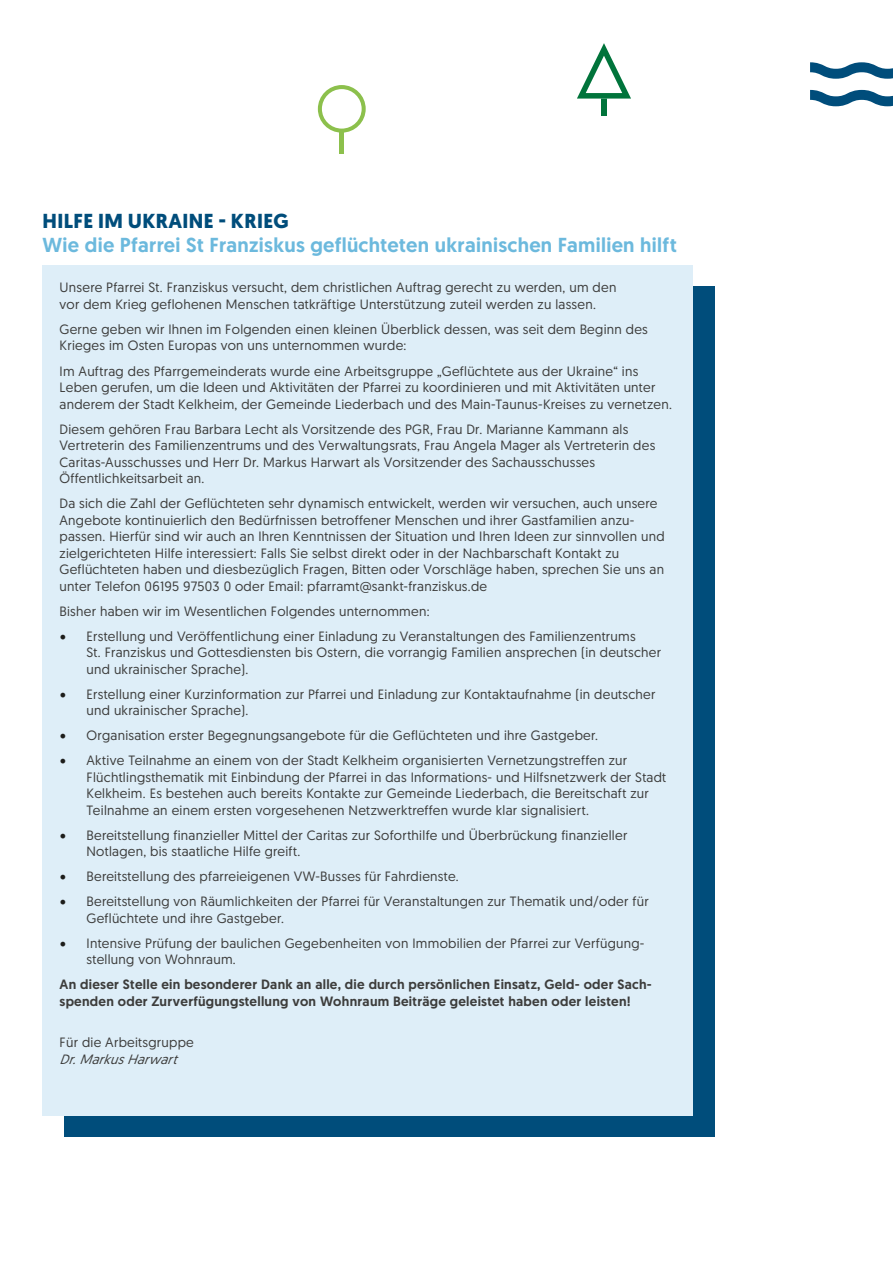
<style>
.page{position:relative;width:893px;height:1263px;background:#fff}
.page>*{position:absolute;margin:0;border:0;box-sizing:border-box;transform-origin:0 0}
.t1{font:500 20.25px "Geomanist";letter-spacing:.015em;color:#6cb9dd}
.t2{font:700 20.25px "Geomanist";letter-spacing:.02em;color:#004d7b}
.t3{font:13.5px/16.5px "Geomanist";letter-spacing:.02em;color:#3d3d3c}
.t4{font:500 13.5px/16.5px "Geomanist";letter-spacing:.02em;color:#3d3d3c}
.t5{font:italic 13.5px "Geomanist";color:#3d3d3c}
.s1{font-family:"Minion Pro";font-size:18px;color:#1d1d1b}
</style>
<div class="page">
<div style="left:601px;top:98px;width:6px;height:18px;background:#00743b"></div>
<svg style="left:577px;top:43px;width:54px;height:56px"></svg>
<hr style="left:340px;top:131px;width:4px;height:23px;background:#8cc04c">
<svg style="left:318px;top:85px;width:48px;height:48px"></svg>
<div style="left:64px;top:287px;width:650px;height:850px;background:#004d7b"></div>
<div style="left:43px;top:265px;width:650px;height:851px;background:#deeef8"></div>
<svg style="left:810px;top:62px;width:83px;height:17px"></svg>
<svg style="left:810px;top:90px;width:83px;height:16px"></svg>
<h1 class="t2" style="left:43px;top:207px;width:248px">HILFE IM UKRAINE - KRIEG</h1>
<h1 class="t1" style="left:43px;top:231px;width:636px">Wie die Pfarrei St Franziskus geflüchteten ukrainischen Familien hilft</h1>
<p class="t3" style="left:60px;top:279px;width:558px">Unsere Pfarrei St. Franziskus versucht, dem christlichen Auftrag gerecht zu werden, um den vor dem Krieg geflohenen Menschen tatkräftige Unterstützung zuteil werden zu lassen.</p>
<p class="t3" style="left:60px;top:321px;width:590px">Gerne geben wir Ihnen im Folgenden einen kleinen Überblick dessen, was seit dem Beginn des<br>Krieges im Osten Europas von uns unternommen wurde:</p>
<p class="t3" style="left:60px;top:362px;width:614px">Im Auftrag des Pfarrgemeinderats wurde eine Arbeitsgruppe „Geflüchtete aus der Ukraine“ ins<br>Leben gerufen, um die Ideen und Aktivitäten der Pfarrei zu koordinieren und mit Aktivitäten unter anderem der Stadt Kelkheim, der Gemeinde Liederbach und des Main-Taunus-Kreises zu vernetzen.</p>
<p class="t3" style="left:60px;top:420px;width:597px">Diesem gehören Frau Barbara Lecht als Vorsitzende des PGR, Frau Dr. Marianne Kammann als Vertreterin des Familienzentrums und des Verwaltungsrats, Frau Angela Mager als Vertreterin des Caritas-Ausschusses und Herr Dr. Markus Harwart als Vorsitzender des Sachausschusses Öffentlichkeitsarbeit an.</p>
<p class="t3" style="left:60px;top:495px;width:607px">Da sich die Zahl der Geflüchteten sehr dynamisch entwickelt, werden wir versuchen, auch unsere Angebote kontinuierlich den Bedürfnissen betroffener Menschen und ihrer Gastfamilien anzu&shy;passen. Hierfür sind wir auch an Ihren Kenntnissen der Situation und Ihren Ideen zur sinnvollen und zielgerichteten Hilfe interessiert: Falls Sie selbst direkt oder in der Nachbarschaft Kontakt zu Geflüchteten haben und diesbezüglich Fragen, Bitten oder Vorschläge haben, sprechen Sie uns an unter Telefon 06195 97503 0 oder Email: pfarramt@sankt-franziskus.de</p>
<p class="t3" style="left:60px;top:602px;width:371px">Bisher haben wir im Wesentlichen Folgendes unternommen:</p>
<p class="t3" style="left:87px;top:627px;width:576px;text-indent:-27px"><span class="s1">•</span> Erstellung und Veröffentlichung einer Einladung zu Veranstaltungen des Familienzentrums<br>St. Franziskus und Gottesdiensten bis Ostern, die vorrangig Familien ansprechen (in deutscher und ukrainischer Sprache).</p>
<p class="t3" style="left:87px;top:685px;width:570px;text-indent:-27px"><span class="s1">•</span> Erstellung einer Kurzinformation zur Pfarrei und Einladung zur Kontaktaufnahme (in deutscher und ukrainischer Sprache).</p>
<p class="t3" style="left:60px;top:727px;width:540px"><span class="s1">•</span> Organisation erster Begegnungsangebote für die Geflüchteten und ihre Gastgeber.</p>
<p class="t3" style="left:87px;top:752px;width:581px;text-indent:-27px"><span class="s1">•</span> Aktive Teilnahme an einem von der Stadt Kelkheim organisierten Vernetzungstreffen zur Flüchtlingsthematik mit Einbindung der Pfarrei in das Informations- und Hilfsnetzwerk der Stadt Kelkheim. Es bestehen auch bereits Kontakte zur Gemeinde Liederbach, die Bereitschaft zur Teilnahme an einem ersten vorgesehenen Netzwerktreffen wurde klar signalisiert.</p>
<p class="t3" style="left:87px;top:826px;width:542px;text-indent:-27px"><span class="s1">•</span> Bereitstellung finanzieller Mittel der Caritas zur Soforthilfe und Überbrückung finanzieller<br>Notlagen, bis staatliche Hilfe greift.</p>
<p class="t3" style="left:60px;top:868px;width:401px"><span class="s1">•</span> Bereitstellung des pfarreieigenen VW-Busses für Fahrdienste.</p>
<p class="t3" style="left:87px;top:893px;width:564px;text-indent:-27px"><span class="s1">•</span> Bereitstellung von Räumlichkeiten der Pfarrei für Veranstaltungen zur Thematik und/oder für<br>Geflüchtete und ihre Gastgeber.</p>
<p class="t3" style="left:87px;top:934px;width:559px;text-indent:-27px"><span class="s1">•</span> Intensive Prüfung der baulichen Gegebenheiten von Immobilien der Pfarrei zur Verfügung&shy;stellung von Wohnraum.</p>
<p class="t4" style="left:60px;top:976px;width:594px">An dieser Stelle ein besonderer Dank an alle, die durch persönlichen Einsatz, Geld- oder Sach&shy;spenden oder Zurverfügungstellung von Wohnraum Beiträge geleistet haben oder leisten!</p>
<p class="t3" style="left:60px;top:1034px;width:136px">Für die Arbeitsgruppe</p>
<p class="t5" style="left:60px;top:1050px;width:124px">Dr.MarkusHarwart</p>
</div>
